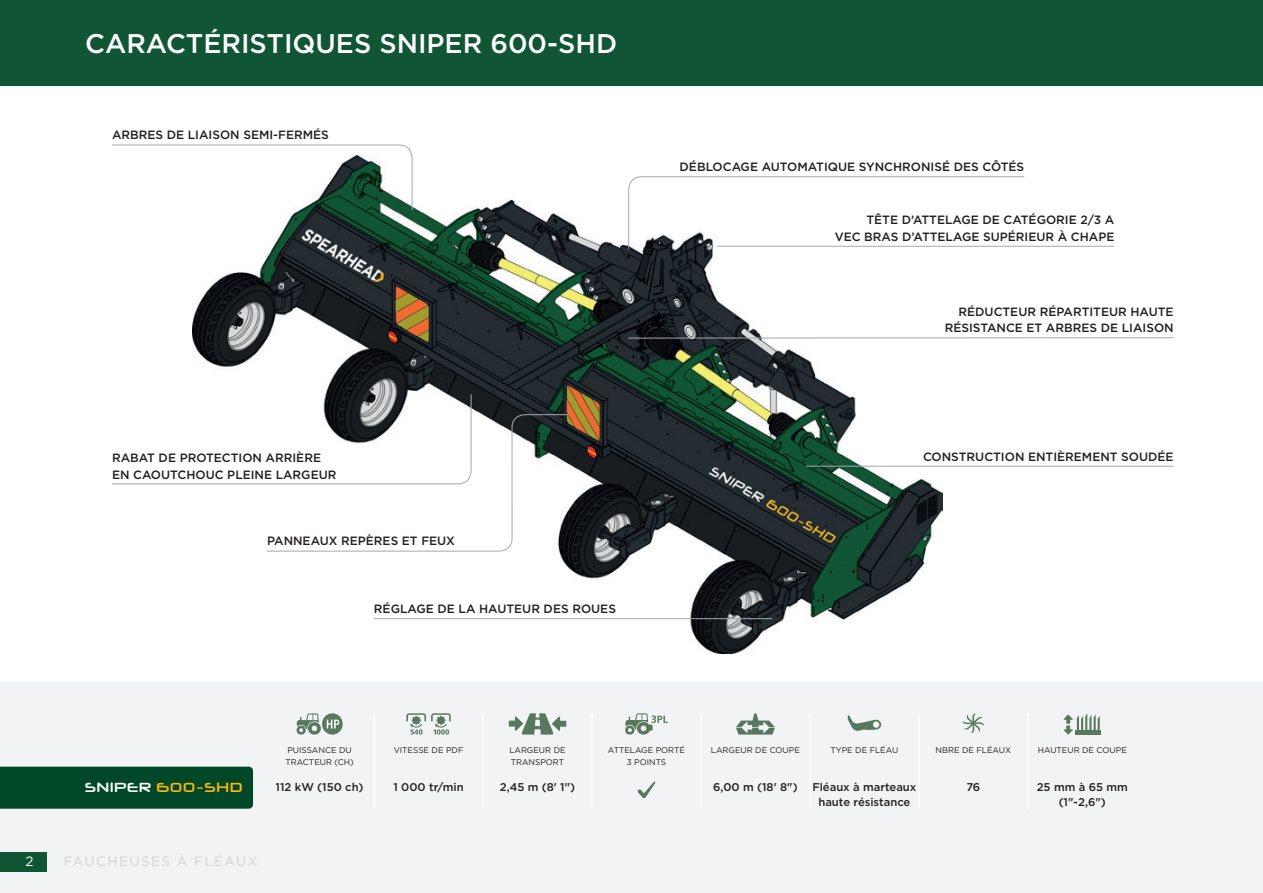
<style>
.page{position:relative;width:1263px;height:893px;background:#fff}
.page>*{position:absolute;margin:0;border:0;box-sizing:border-box;transform-origin:0 0}
.t1{font:500 27px "Gotham";color:#fff}
.t2{font:700 21px "Neuropol X";color:#fbb416}
.t3{font:13.5px "Gotham";letter-spacing:.1em;color:#d1d2d4}
.t4{font:13.5px "Gotham";color:#fff}
.t5{font:500 12px/16.5px "Gotham";color:#231f20;text-align:right}
.t6{font:500 11.25px/15px "Gotham";color:#231f20;text-align:center}
.t7{font:8.25px/11.2px "Gotham";color:#231f20}
.s1{color:#fff}
</style>
<div class="page">
<div style="left:0;top:682px;width:1263px;height:211px;background:#f2f3f4"></div>
<div style="left:0;top:0;width:1263px;height:85px;background:#115634"></div>
<div style="left:0;top:767px;width:253px;height:42px;background:#014828"></div>
<hr style="left:373px;top:713px;width:2px;height:95px;background:#fff">
<hr style="left:482px;top:713px;width:2px;height:96px;background:#fff">
<hr style="left:700px;top:713px;width:2px;height:96px;background:#fff">
<hr style="left:591px;top:713px;width:2px;height:96px;background:#fff">
<hr style="left:918px;top:713px;width:2px;height:96px;background:#fff">
<hr style="left:1027px;top:713px;width:1px;height:96px;background:#fff">
<hr style="left:809px;top:713px;width:2px;height:96px;background:#fff">
<svg style="left:637px;top:781px;width:19px;height:17px"></svg>
<svg style="left:322px;top:713px;width:21px;height:22px"></svg>
<svg style="left:327px;top:720px;width:12px;height:8px"></svg>
<svg style="left:296px;top:713px;width:25px;height:22px"></svg>
<svg style="left:406px;top:713px;width:45px;height:22px"></svg>
<svg style="left:509px;top:713px;width:57px;height:22px"></svg>
<svg style="left:625px;top:713px;width:43px;height:22px"></svg>
<svg style="left:736px;top:713px;width:39px;height:22px"></svg>
<svg style="left:848px;top:715px;width:33px;height:16px"></svg>
<svg style="left:962px;top:713px;width:22px;height:20px"></svg>
<hr style="left:1075px;top:731px;width:26px;height:4px;background:#57785d">
<svg style="left:1064px;top:713px;width:36px;height:22px"></svg>
<img style="left:193px;top:199px;width:750px;height:455px">
<hr style="left:806px;top:466px;width:368px;height:1px;background:#a8a9ad">
<hr style="left:628px;top:337px;width:546px;height:1px;background:#a8a9ad">
<hr style="left:717px;top:246px;width:397px;height:1px;background:#a8a9ad">
<svg style="left:112px;top:393px;width:456px;height:159px"></svg>
<svg style="left:628px;top:176px;width:397px;height:74px"></svg>
<svg style="left:112px;top:144px;width:301px;height:67px"></svg>
<hr style="left:374px;top:618px;width:398px;height:1px;background:#a8a9ad">
<div style="left:0;top:853px;width:47px;height:19px;background:#115634"></div>
<h1 class="t1" style="left:85px;top:26px;width:533px">CARACTÉRISTIQUES SNIPER 600-SHD</h1>
<p class="t5" style="left:112px;top:127px;width:218px">ARBRES DE LIAISON SEMI-FERMÉS</p>
<p class="t5" style="left:112px;top:450px;width:226px;text-align:left">RABAT DE PROTECTION ARRIÈRE<br>EN CAOUTCHOUC PLEINE LARGEUR</p>
<p class="t5" style="left:267px;top:532px;width:189px">PANNEAUX REPÈRES ET FEUX</p>
<p class="t5" style="left:374px;top:600px;width:244px">RÉGLAGE DE LA HAUTEUR DES ROUES</p>
<p class="t5" style="left:680px;top:158px;width:346px">DÉBLOCAGE AUTOMATIQUE SYNCHRONISÉ DES CÔTÉS</p>
<p class="t5" style="left:835px;top:211px;width:281px">TÊTE D’ATTELAGE DE CATÉGORIE 2/3 A<br>VEC BRAS D’ATTELAGE SUPÉRIEUR À CHAPE</p>
<p class="t5" style="left:945px;top:303px;width:230px">RÉDUCTEUR RÉPARTITEUR HAUTE<br>RÉSISTANCE ET ARBRES DE LIAISON</p>
<p class="t5" style="left:923px;top:449px;width:252px">CONSTRUCTION ENTIÈREMENT SOUDÉE</p>
<p class="t4" style="left:26px;top:853px;width:10px">2</p>
<p class="t7" style="left:285px;top:745px;width:70px">PUISSANCE DU<br>TRACTEUR (CH)</p>
<p class="t7" style="left:394px;top:745px;width:71px">VITESSE DE PDF</p>
<p class="t7" style="left:509px;top:745px;width:58px">LARGEUR DE<br>TRANSPORT</p>
<p class="t7" style="left:608px;top:745px;width:79px;text-align:center">ATTELAGE PORTÉ<br>3 POINTS</p>
<p class="t7" style="left:711px;top:745px;width:90px">LARGEUR DE COUPE</p>
<p class="t7" style="left:830px;top:745px;width:69px">TYPE DE FLÉAU</p>
<p class="t7" style="left:936px;top:745px;width:77px">NBRE DE FLÉAUX</p>
<p class="t7" style="left:1038px;top:745px;width:91px">HAUTEUR DE COUPE</p>
<h2 class="t2" style="left:85px;top:779px;width:160px"><span class="s1">SNIPER</span> 600-SHD</h2>
<p class="t6" style="left:276px;top:779px;width:89px">112 kW (150 ch)</p>
<p class="t6" style="left:393px;top:779px;width:72px">1 000 tr/min</p>
<p class="t6" style="left:500px;top:779px;width:77px">2,45 m (8' 1")</p>
<p class="t6" style="left:713px;top:779px;width:86px">6,00 m (18' 8")</p>
<p class="t6" style="left:812px;top:779px;width:106px">Fléaux à marteaux haute résistance</p>
<p class="t6" style="left:966px;top:779px;width:16px">76</p>
<p class="t6" style="left:1037px;top:779px;width:93px">25 mm à 65 mm (1"-2,6")</p>
<p class="t3" style="left:64px;top:853px;width:195px">FAUCHEUSES À FLÉAUX</p>
</div>
